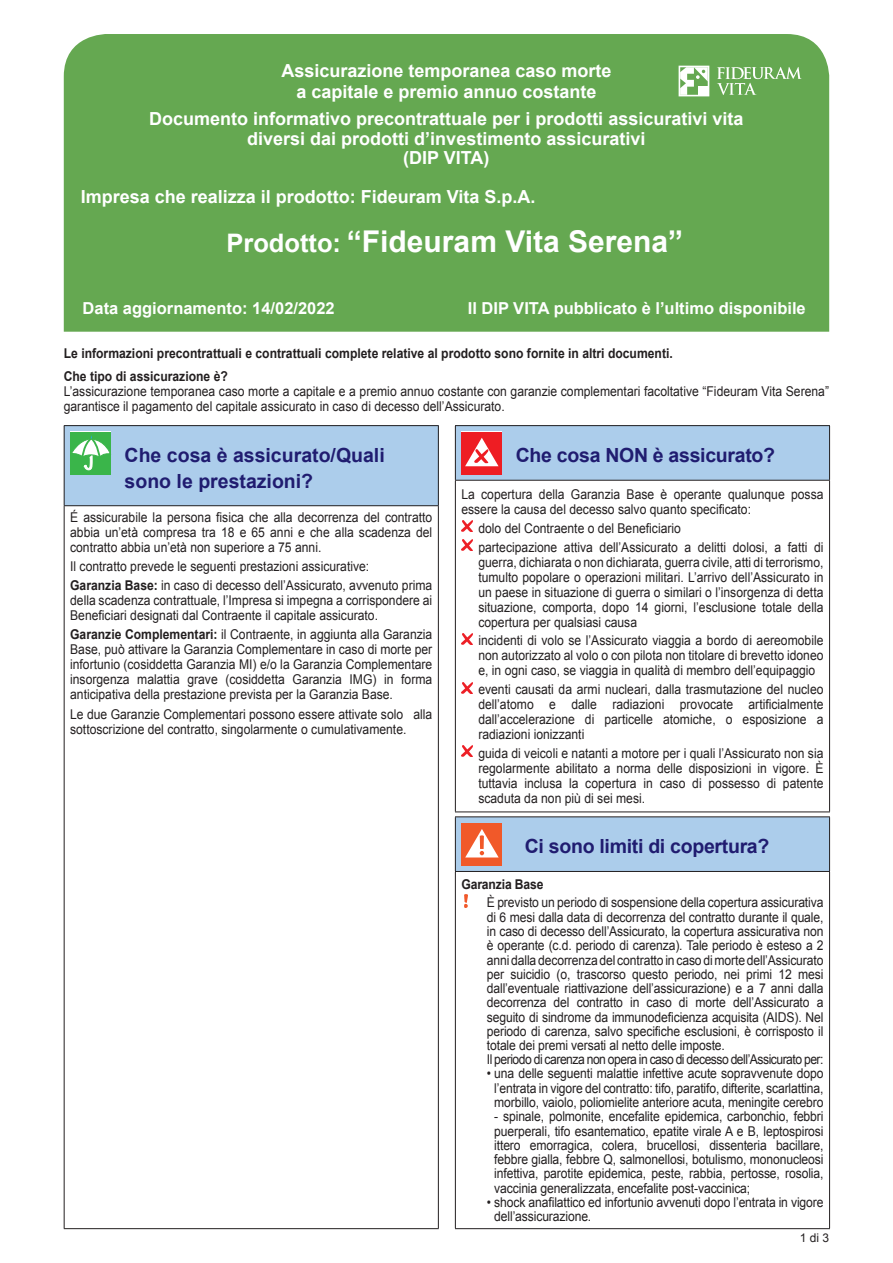
<style>
.page{position:relative;width:893px;height:1263px;background:#fff}
.page>*{position:absolute;margin:0;border:0;box-sizing:border-box;transform-origin:0 0}
.t1{font:700 30px "Arial";color:#fff}
.t2{font:700 19.5px/25.5px "Arial";letter-spacing:-.015em;color:#201c70}
.t3{font:700 18px/19.5px "Arial";color:#fff;text-align:center}
.t4{font:700 16.5px "Arial";color:#fff}
.t5{font:13.5px/15px "Arial";color:#231f20;scale:.9 1}
.t6{font:700 13.5px/23.5px "Arial";color:#231f20;scale:.9 1}
.t7{font:12px "Arial";color:#231f20}
.s1{font-size:25.5px}
.s2{font-weight:700}
</style>
<div class="page">
<div style="left:64px;top:34px;width:765px;height:298px;background:#65a851"></div>
<div style="left:64px;top:426px;width:374px;height:80px;background:#accdeb"></div>
<hr style="left:64px;top:506px;width:1px;height:722px;background:#231f20">
<hr style="left:438px;top:506px;width:1px;height:722px;background:#231f20">
<hr style="left:64px;top:1228px;width:375px;height:1px;background:#231f20">
<hr style="left:64px;top:425px;width:375px;height:1px;background:#231f20">
<hr style="left:64px;top:426px;width:1px;height:79px;background:#231f20">
<hr style="left:438px;top:426px;width:1px;height:79px;background:#231f20">
<hr style="left:64px;top:505px;width:375px;height:1px;background:#231f20">
<div style="left:70px;top:432px;width:41px;height:42px;background:#3ab54a"></div>
<svg style="left:72px;top:435px;width:38px;height:35px"></svg>
<div style="left:455px;top:426px;width:375px;height:54px;background:#accdeb"></div>
<hr style="left:455px;top:425px;width:375px;height:1px;background:#231f20">
<hr style="left:455px;top:426px;width:1px;height:54px;background:#231f20">
<hr style="left:829px;top:426px;width:1px;height:54px;background:#231f20">
<hr style="left:455px;top:480px;width:375px;height:1px;background:#231f20">
<hr style="left:455px;top:481px;width:1px;height:330px;background:#231f20">
<hr style="left:829px;top:481px;width:1px;height:330px;background:#231f20">
<hr style="left:455px;top:811px;width:375px;height:1px;background:#231f20">
<div style="left:461px;top:432px;width:41px;height:42px;background:#ee1d23"></div>
<svg style="left:465px;top:438px;width:33px;height:28px"></svg>
<svg style="left:461px;top:521px;width:11px;height:11px"></svg>
<svg style="left:461px;top:540px;width:11px;height:10px"></svg>
<svg style="left:461px;top:633px;width:11px;height:11px"></svg>
<svg style="left:461px;top:682px;width:11px;height:11px"></svg>
<svg style="left:461px;top:746px;width:11px;height:11px"></svg>
<svg style="left:679px;top:66px;width:30px;height:30px"></svg>
<svg style="left:717px;top:67px;width:85px;height:28px;background:#83b973"></svg>
<div style="left:455px;top:817px;width:375px;height:54px;background:#accdeb"></div>
<hr style="left:455px;top:872px;width:1px;height:356px;background:#231f20">
<hr style="left:829px;top:872px;width:1px;height:356px;background:#231f20">
<hr style="left:455px;top:1228px;width:375px;height:1px;background:#231f20">
<hr style="left:455px;top:816px;width:375px;height:1px;background:#231f20">
<hr style="left:455px;top:817px;width:1px;height:54px;background:#231f20">
<hr style="left:829px;top:817px;width:1px;height:54px;background:#231f20">
<hr style="left:455px;top:871px;width:375px;height:1px;background:#231f20">
<div style="left:461px;top:823px;width:41px;height:42px;background:#f15929"></div>
<svg style="left:465px;top:829px;width:34px;height:28px"></svg>
<svg style="left:464px;top:894px;width:4px;height:13px"></svg>
<h3 class="t3" style="left:281px;top:61px;width:332px;line-height:21px">Assicurazione temporanea caso morte a capitale e premio annuo costante</h3>
<h3 class="t3" style="left:149px;top:110px;width:596px">Documento informativo precontrattuale per i prodotti assicurativi vita diversi dai prodotti d’investimento assicurativi<br>(DIP VITA)</h3>
<h3 class="t3" style="left:81px;top:188px;width:456px">Impresa che realizza il prodotto: Fideuram Vita S.p.A.</h3>
<h1 class="t1" style="left:226px;top:221px;width:458px"><span class="s1">Prodotto:</span> “Fideuram Vita Serena”</h1>
<p class="t4" style="left:83px;top:297px;width:254px">Data aggiornamento: 14/02/2022</p>
<p class="t4" style="left:468px;top:297px;width:339px">Il DIP VITA pubblicato è l’ultimo disponibile</p>
<p class="t6" style="left:64px;top:341px;width:678px">Le informazioni precontrattuali e contrattuali complete relative al prodotto sono fornite in altri documenti.<br>Che tipo di assicurazione è?</p>
<p class="t5" style="left:64px;top:384px;width:852px">L’assicurazione temporanea caso morte a capitale e a premio annuo costante con garanzie complementari facoltative “Fideuram Vita Serena” garantisce il pagamento del capitale assicurato in caso di decesso dell’Assicurato.</p>
<h2 class="t2" style="left:125px;top:443px;width:262px">Che cosa è assicurato/Quali sono le prestazioni?</h2>
<p class="t5" style="left:70px;top:509px;width:404px;text-align:justify">É assicurabile la persona fisica che alla decorrenza del contratto abbia un’età compresa tra 18 e 65 anni e che alla scadenza del contratto abbia un’età non superiore a 75 anni.</p>
<p class="t5" style="left:70px;top:557px;width:404px;line-height:19.2px">Il contratto prevede le seguenti prestazioni assicurative:<br><span class="s2">Garanzia Base:</span> in caso di decesso dell’Assicurato, avvenuto prima</p>
<p class="t5" style="left:70px;top:593px;width:404px">della scadenza contrattuale, l’Impresa si impegna a corrispondere ai<br>Beneficiari designati dal Contraente il capitale assicurato.</p>
<p class="t5" style="left:70px;top:627px;width:404px;text-align:justify"><span class="s2">Garanzie Complementari:</span> il Contraente, in aggiunta alla Garanzia Base, può attivare la Garanzia Complementare in caso di morte per infortunio (cosiddetta Garanzia MI) e/o la Garanzia Complementare insorgenza malattia grave (cosiddetta Garanzia IMG) in forma anticipativa della prestazione prevista per la Garanzia Base.</p>
<p class="t5" style="left:70px;top:706px;width:404px">Le due Garanzie Complementari possono essere attivate solo alla sottoscrizione del contratto, singolarmente o cumulativamente.</p>
<h2 class="t2" style="left:516px;top:443px;width:261px">Che cosa NON è assicurato?</h2>
<p class="t5" style="left:461px;top:487px;width:404px">La copertura della Garanzia Base è operante qualunque possa essere la causa del decesso salvo quanto specificato:</p>
<p class="t5" style="left:478px;top:519px;width:385px;line-height:18.8px">dolo del Contraente o del Beneficiario<br>partecipazione attiva dell’Assicurato a delitti dolosi, a fatti di</p>
<p class="t5" style="left:478px;top:554px;width:385px;text-align:justify">guerra, dichiarata o non dichiarata, guerra civile, atti di terrorismo, tumulto popolare o operazioni militari. L’arrivo dell’Assicurato in un paese in situazione di guerra o similari o l’insorgenza di detta situazione, comporta, dopo 14 giorni, l’esclusione totale della copertura per qualsiasi causa</p>
<p class="t5" style="left:478px;top:633px;width:385px;text-align:justify">incidenti di volo se l’Assicurato viaggia a bordo di aereomobile non autorizzato al volo o con pilota non titolare di brevetto idoneo e, in ogni caso, se viaggia in qualità di membro dell’equipaggio</p>
<p class="t5" style="left:478px;top:682px;width:385px;text-align:justify">eventi causati da armi nucleari, dalla trasmutazione del nucleo dell’atomo e dalle radiazioni provocate artificialmente dall’accelerazione di particelle atomiche, o esposizione a radiazioni ionizzanti</p>
<p class="t5" style="left:478px;top:746px;width:385px;text-align:justify">guida di veicoli e natanti a motore per i quali l’Assicurato non sia regolarmente abilitato a norma delle disposizioni in vigore. È tuttavia inclusa la copertura in caso di possesso di patente scaduta da non più di sei mesi.</p>
<h2 class="t2" style="left:525px;top:834px;width:246px">Ci sono limiti di copertura?</h2>
<p class="t6" style="left:461px;top:873px;width:93px">Garanzia Base</p>
<p class="t5" style="left:487px;top:896px;width:376px;line-height:14.2px">È previsto un periodo di sospensione della copertura assicurativa di 6 mesi dalla data di decorrenza del contratto durante il quale, in caso di decesso dell’Assicurato, la copertura assicurativa non è operante (c.d. periodo di carenza). Tale periodo è esteso a 2 anni dalla decorrenza del contratto in caso di morte dell’Assicurato per suicidio (o, trascorso questo periodo, nei primi 12 mesi dall’eventuale riattivazione dell’assicurazione) e a 7 anni dalla decorrenza del contratto in caso di morte dell’Assicurato a seguito di sindrome da immunodeficienza acquisita (AIDS). Nel periodo di carenza, salvo specifiche esclusioni, è corrisposto il totale dei premi versati al netto delle imposte.<br>Il periodo di carenza non opera in caso di decesso dell’Assicurato per:</p>
<p class="t5" style="left:487px;top:1067px;width:376px;line-height:14.2px;text-align:center">• una delle seguenti malattie infettive acute sopravvenute dopo l’entrata in vigore del contratto: tifo, paratifo, difterite, scarlattina, morbillo, vaiolo, poliomielite anteriore acuta, meningite cerebro</p>
<p class="t5" style="left:494px;top:1109px;width:367px;line-height:14.2px;text-align:justify">- spinale, polmonite, encefalite epidemica, carbonchio, febbri puerperali, tifo esantematico, epatite virale A e B, leptospirosi ittero emorragica, colera, brucellosi, dissenteria bacillare, febbre gialla, febbre Q, salmonellosi, botulismo, mononucleosi infettiva, parotite epidemica, peste, rabbia, pertosse, rosolia, vaccinia generalizzata, encefalite post-vaccinica;</p>
<p class="t5" style="left:494px;top:1195px;width:367px;line-height:14.2px;text-indent:-7px">• shock anafilattico ed infortunio avvenuti dopo l’entrata in vigore dell’assicurazione.</p>
<p class="t7" style="left:800px;top:1230px;width:31px">1 di 3</p>
</div>
